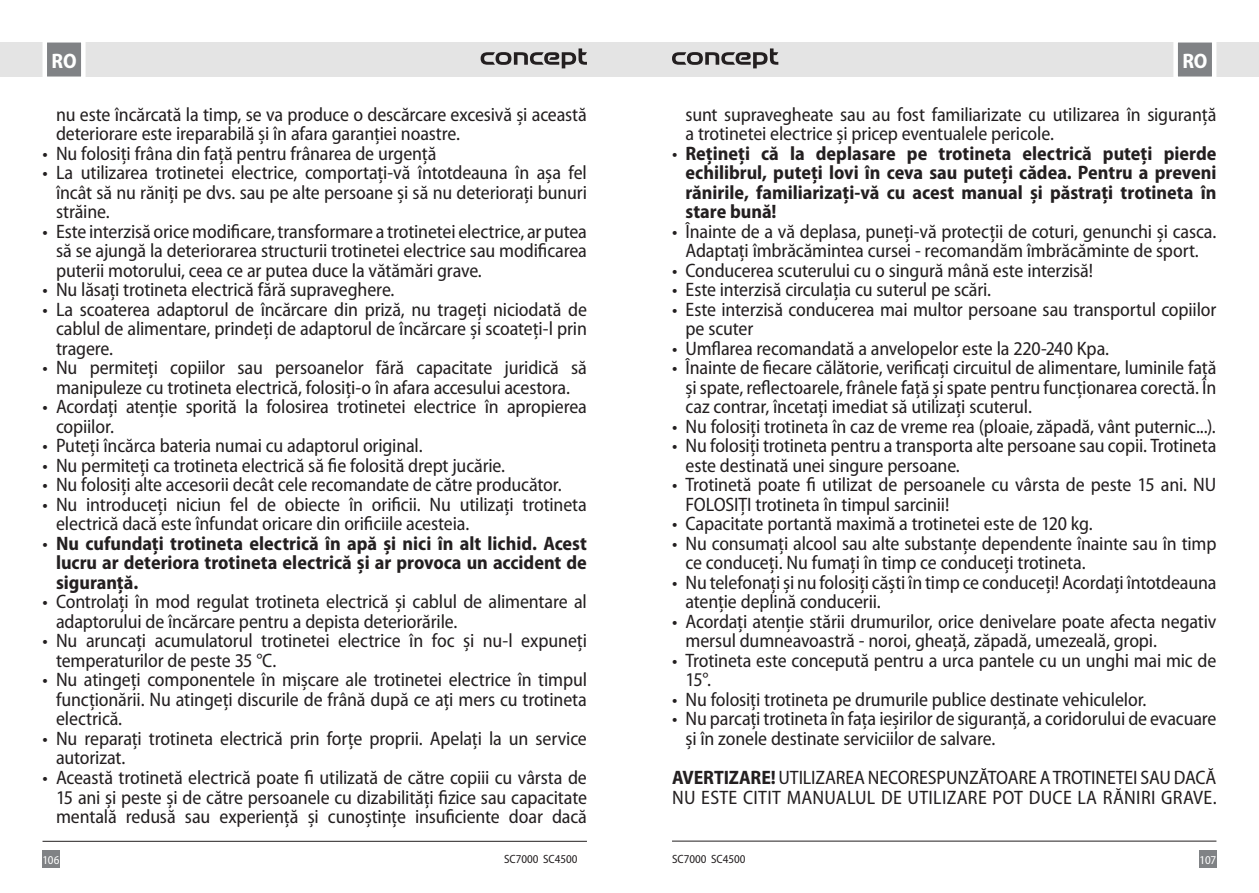
<style>
.page{position:relative;width:1259px;height:893px;background:#fff}
.page>*{position:absolute;margin:0;border:0;box-sizing:border-box;transform-origin:0 0}
.t1{font:700 semi-condensed 21px "Myriad Pro";color:#fff}
.t2{font:semi-condensed 19.5px/19.5px "Myriad Pro";letter-spacing:-.01em;color:#231f20}
.t3{font:700 semi-condensed 19.5px/19.5px "Myriad Pro";color:#231f20;text-align:justify}
.t4{font:semi-condensed 12px "Myriad Pro";color:#231f20}
.t5{font:semi-condensed 12px "Myriad Pro";letter-spacing:-.02em;color:#fff}
.s1{font-weight:400}
.s2{font-weight:700}
</style>
<div class="page">
<div style="left:0;top:43px;width:629px;height:34px;background:#e4e4e4"></div>
<div style="left:43px;top:850px;width:17px;height:17px;background:#808285"></div>
<svg style="left:40px;top:42px;width:48px;height:35px;background:#a4a6a8"></svg>
<hr style="left:43px;top:841px;width:544px;height:1px;background:#231f20">
<svg style="left:480px;top:48px;width:107px;height:20px"></svg>
<div style="left:629px;top:43px;width:630px;height:34px;background:#e4e4e4"></div>
<div style="left:1199px;top:850px;width:17px;height:17px;background:#808285"></div>
<svg style="left:1171px;top:42px;width:47px;height:35px;background:#a3a4a6"></svg>
<hr style="left:672px;top:841px;width:544px;height:1px;background:#231f20">
<svg style="left:672px;top:48px;width:106px;height:20px"></svg>
<p class="t1" style="left:51px;top:48px;width:27px">RO</p>
<p class="t1" style="left:1182px;top:48px;width:27px">RO</p>
<p class="t2" style="left:56px;top:104px;width:532px">nu este încărcată la timp, se va produce o descărcare excesivă și această deteriorare este ireparabilă și în afara garanției noastre.</p>
<p class="t2" style="left:43px;top:143px;width:395px">• Nu folosiți frâna din față pentru frânarea de urgență</p>
<p class="t2" style="left:56px;top:163px;width:532px;text-align:justify;text-indent:-13px">• La utilizarea trotinetei electrice, comportați-vă întotdeauna în așa fel încât să nu răniți pe dvs. sau pe alte persoane și să nu deteriorați bunuri străine.</p>
<p class="t2" style="left:56px;top:221px;width:532px;text-align:justify;text-indent:-13px">• Este interzisă orice modificare, transformare a trotinetei electrice, ar putea să se ajungă la deteriorarea structurii trotinetei electrice sau modificarea puterii motorului, ceea ce ar putea duce la vătămări grave.</p>
<p class="t2" style="left:43px;top:280px;width:353px">• Nu lăsați trotineta electrică fără supraveghere.</p>
<p class="t2" style="left:56px;top:299px;width:532px;text-align:justify;text-indent:-13px">• La scoaterea adaptorul de încărcare din priză, nu trageți niciodată de cablul de alimentare, prindeți de adaptorul de încărcare și scoateți-l prin tragere.</p>
<p class="t2" style="left:43px;top:358px;width:546px;text-align:center">• Nu permiteți copiilor sau persoanelor fără capacitate juridică să manipuleze cu trotineta electrică, folosiți-o în afara accesului acestora.</p>
<p class="t2" style="left:56px;top:397px;width:532px;text-indent:-13px">• Acordați atenție sporită la folosirea trotinetei electrice în apropierea copiilor.</p>
<p class="t2" style="left:43px;top:436px;width:382px">• Puteți încărca bateria numai cu adaptorul original.</p>
<p class="t2" style="left:43px;top:455px;width:464px">• Nu permiteți ca trotineta electrică să fie folosită drept jucărie.</p>
<p class="t2" style="left:43px;top:475px;width:520px">• Nu folosiți alte accesorii decât cele recomandate de către producător.</p>
<p class="t2" style="left:56px;top:494px;width:532px;text-indent:-13px">• Nu introduceți niciun fel de obiecte în orificii. Nu utilizați trotineta electrică dacă este înfundat oricare din orificiile acesteia.</p>
<p class="t3" style="left:56px;top:533px;width:532px;text-indent:-13px"><span class="s1">•</span> Nu cufundați trotineta electrică în apă și nici în alt lichid. Acest lucru ar deteriora trotineta electrică și ar provoca un accident de siguranță.</p>
<p class="t2" style="left:56px;top:592px;width:532px;text-indent:-13px">• Controlați în mod regulat trotineta electrică și cablul de alimentare al adaptorului de încărcare pentru a depista deteriorările.</p>
<p class="t2" style="left:56px;top:631px;width:532px;text-indent:-13px">• Nu aruncați acumulatorul trotinetei electrice în foc și nu-l expuneți temperaturilor de peste 35 °C.</p>
<p class="t2" style="left:56px;top:670px;width:532px;text-align:justify;text-indent:-13px">• Nu atingeți componentele în mișcare ale trotinetei electrice în timpul funcționării. Nu atingeți discurile de frână după ce ați mers cu trotineta electrică.</p>
<p class="t2" style="left:56px;top:728px;width:532px;text-indent:-13px">• Nu reparați trotineta electrică prin forțe proprii. Apelați la un service autorizat.</p>
<p class="t2" style="left:56px;top:767px;width:532px;text-align:justify;text-indent:-13px">• Această trotinetă electrică poate fi utilizată de către copiii cu vârsta de 15 ani și peste și de către persoanele cu dizabilități fizice sau capacitate mentală redusă sau experiență și cunoștințe insuficiente doar dacă</p>
<p class="t2" style="left:685px;top:104px;width:532px">sunt supravegheate sau au fost familiarizate cu utilizarea în siguranță a trotinetei electrice și pricep eventualele pericole.</p>
<p class="t3" style="left:685px;top:143px;width:532px;text-indent:-13px"><span class="s1">•</span> Rețineți că la deplasare pe trotineta electrică puteți pierde echilibrul, puteți lovi în ceva sau puteți cădea. Pentru a preveni rănirile, familiarizați-vă cu acest manual și păstrați trotineta în stare bună!</p>
<p class="t2" style="left:672px;top:221px;width:546px;text-align:center">• Înainte de a vă deplasa, puneți-vă protecții de coturi, genunchi și casca.<br>Adaptați îmbrăcămintea cursei - recomandăm îmbrăcăminte de sport.</p>
<p class="t2" style="left:672px;top:260px;width:422px">• Conducerea scuterului cu o singură mână este interzisă!</p>
<p class="t2" style="left:672px;top:280px;width:321px">• Este interzisă circulația cu suterul pe scări.</p>
<p class="t2" style="left:685px;top:299px;width:532px;text-indent:-13px">• Este interzisă conducerea mai multor persoane sau transportul copiilor pe scuter</p>
<p class="t2" style="left:672px;top:338px;width:439px">• Umflarea recomandată a anvelopelor este la 220-240 Kpa.</p>
<p class="t2" style="left:685px;top:358px;width:532px;text-align:justify;text-indent:-13px">• Înainte de fiecare călătorie, verificați circuitul de alimentare, luminile față și spate, reflectoarele, frânele față și spate pentru funcționarea corectă. În caz contrar, încetați imediat să utilizați scuterul.</p>
<p class="t2" style="left:672px;top:416px;width:545px">• Nu folosiți trotineta în caz de vreme rea (ploaie, zăpadă, vânt puternic...).</p>
<p class="t2" style="left:685px;top:436px;width:532px;text-indent:-13px">• Nu folosiți trotineta pentru a transporta alte persoane sau copii. Trotineta este destinată unei singure persoane.</p>
<p class="t2" style="left:685px;top:475px;width:532px;text-indent:-13px">• Trotinetă poate fi utilizat de persoanele cu vârsta de peste 15 ani. NU<br>FOLOSIȚI trotineta în timpul sarcinii!</p>
<p class="t2" style="left:672px;top:514px;width:422px">• Capacitate portantă maximă a trotinetei este de 120 kg.</p>
<p class="t2" style="left:685px;top:533px;width:532px;text-indent:-13px">• Nu consumați alcool sau alte substanțe dependente înainte sau în timp ce conduceți. Nu fumați în timp ce conduceți trotineta.</p>
<p class="t2" style="left:685px;top:572px;width:532px;text-indent:-13px">• Nu telefonați și nu folosiți căști în timp ce conduceți! Acordați întotdeauna atenție deplină conducerii.</p>
<p class="t2" style="left:685px;top:611px;width:532px;text-indent:-13px">• Acordați atenție stării drumurilor, orice denivelare poate afecta negativ mersul dumneavoastră - noroi, gheață, zăpadă, umezeală, gropi.</p>
<p class="t2" style="left:685px;top:650px;width:532px;text-indent:-13px">• Trotineta este concepută pentru a urca pantele cu un unghi mai mic de<br>15°.</p>
<p class="t2" style="left:672px;top:689px;width:476px">• Nu folosiți trotineta pe drumurile publice destinate vehiculelor.</p>
<p class="t2" style="left:685px;top:709px;width:532px;text-indent:-13px">• Nu parcați trotineta în fața ieșirilor de siguranță, a coridorului de evacuare și în zonele destinate serviciilor de salvare.</p>
<p class="t2" style="left:672px;top:767px;width:546px"><span class="s2">AVERTIZARE!</span> UTILIZAREA NECORESPUNZĂTOARE A TROTINETEI SAU DACĂ<br>NU ESTE CITIT MANUALUL DE UTILIZARE POT DUCE LA RĂNIRI GRAVE.</p>
<p class="t5" style="left:43px;top:852px;width:19px">106</p>
<p class="t4" style="left:504px;top:851px;width:75px">SC7000 SC4500</p>
<p class="t4" style="left:672px;top:851px;width:75px">SC7000 SC4500</p>
<p class="t5" style="left:1199px;top:852px;width:18px">107</p>
</div>
